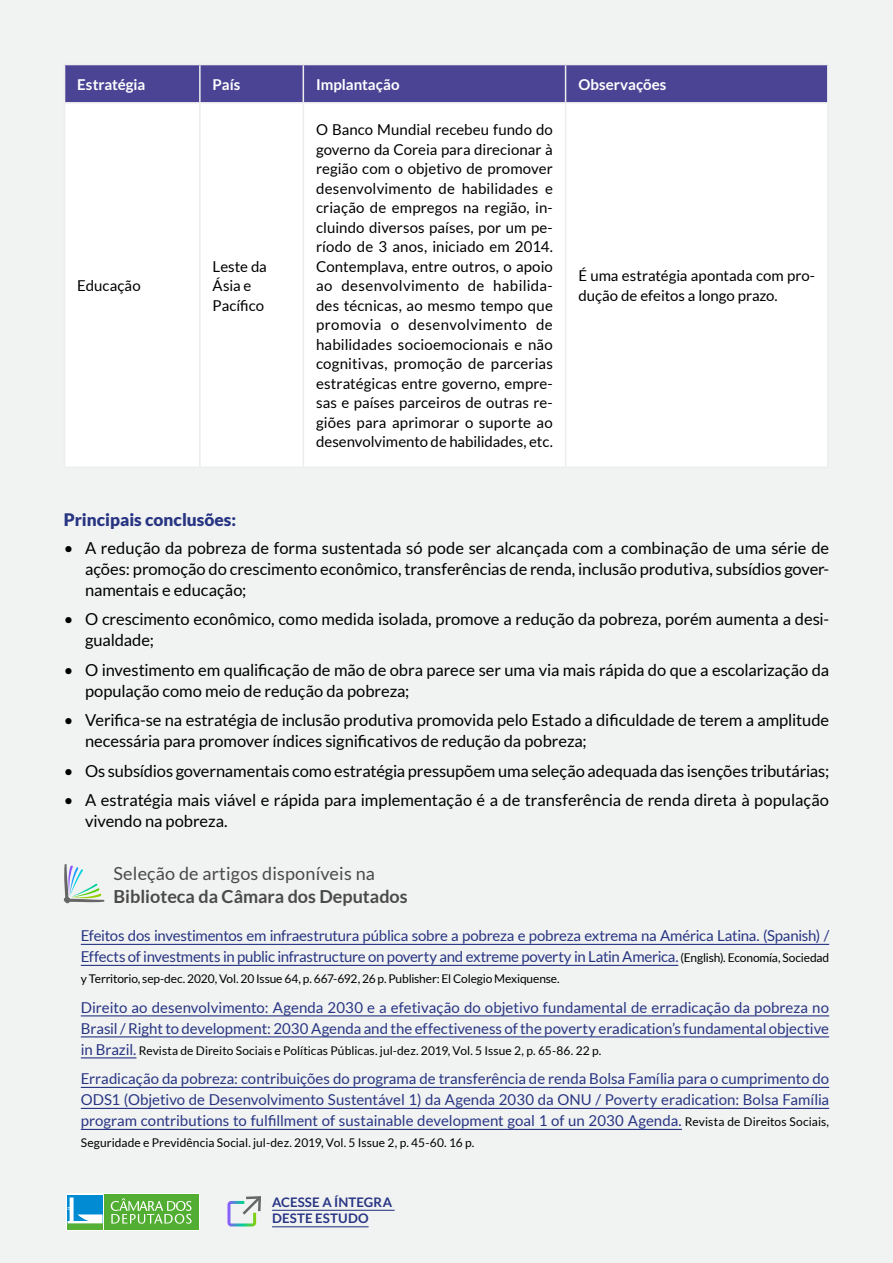
<style>
.page{position:relative;width:893px;height:1263px;background:#f1f2f2}
.page>*{position:absolute;margin:0;border:0;box-sizing:border-box;transform-origin:0 0}
.t1{font:700 18px "Lato";color:#4a4a49}
.t2{font:18px "Lato";letter-spacing:.01em;color:#4a4a49}
.t3{font:900 17.25px "Lato";color:#283583}
.t4{font:16.5px/21px "Lato";letter-spacing:-.005em;color:#000}
.t5{font:15px/21px "Lato";letter-spacing:-.005em;color:#283583}
.t6{font:15px/19.5px "Lato";color:#000}
.t7{font:700 15px "Lato";letter-spacing:.005em;color:#fff}
.t8{font:700 13.2px/16.5px "Lato";letter-spacing:.015em;color:#283583}
.t9{font:12px "Lato";color:#000}
.s1{font-size:12px;color:#000}
.s2{font-size:15px;color:#283583}
</style>
<div class="page">
<div style="left:65px;top:65px;width:762px;height:37px;background:#4b4495"></div>
<div style="left:66px;top:104px;width:761px;height:362px;background:#fff"></div>
<hr style="left:199px;top:65px;width:2px;height:37px;background:#ededed">
<hr style="left:303px;top:65px;width:1px;height:37px;background:#ededed">
<hr style="left:565px;top:65px;width:1px;height:37px;background:#ededed">
<hr style="left:64px;top:104px;width:1px;height:363px;background:#ededed">
<hr style="left:199px;top:104px;width:2px;height:363px;background:#ededed">
<hr style="left:303px;top:104px;width:1px;height:363px;background:#ededed">
<hr style="left:565px;top:104px;width:1px;height:363px;background:#ededed">
<hr style="left:827px;top:104px;width:2px;height:363px;background:#ededed">
<hr style="left:64px;top:467px;width:136px;height:1px;background:#ededed">
<hr style="left:200px;top:467px;width:103px;height:1px;background:#ededed">
<hr style="left:303px;top:467px;width:263px;height:1px;background:#ededed">
<hr style="left:566px;top:467px;width:263px;height:1px;background:#ededed">
<hr style="left:64px;top:64px;width:136px;height:1px;background:#ededed">
<hr style="left:64px;top:65px;width:1px;height:37px;background:#ededed">
<hr style="left:200px;top:64px;width:103px;height:1px;background:#ededed">
<hr style="left:303px;top:64px;width:263px;height:1px;background:#ededed">
<hr style="left:566px;top:64px;width:263px;height:1px;background:#ededed">
<hr style="left:827px;top:65px;width:2px;height:37px;background:#ededed">
<hr style="left:64px;top:102px;width:136px;height:2px;background:#ededed">
<hr style="left:200px;top:102px;width:103px;height:2px;background:#ededed">
<hr style="left:303px;top:102px;width:263px;height:2px;background:#ededed">
<hr style="left:566px;top:102px;width:263px;height:2px;background:#ededed">
<svg style="left:63px;top:864px;width:41px;height:40px"></svg>
<hr style="left:272px;top:1210px;width:123px;height:1px;background:#283583">
<hr style="left:272px;top:1226px;width:97px;height:1px;background:#283583">
<svg style="left:227px;top:1196px;width:34px;height:30px"></svg>
<svg style="left:66px;top:1193px;width:134px;height:38px"></svg>
<div style="left:104px;top:1195px;width:95px;height:35px;background:#52ae32"></div>
<svg style="left:111px;top:1198px;width:81px;height:26px"></svg>
<div style="left:68px;top:1195px;width:35px;height:28px;background:#008bd2"></div>
<div style="left:68px;top:1223px;width:35px;height:7px;background:#56af36"></div>
<svg style="left:68px;top:1197px;width:35px;height:26px"></svg>
<hr style="left:81px;top:944px;width:748px;height:1px;background:#283583">
<hr style="left:81px;top:965px;width:597px;height:1px;background:#283583">
<hr style="left:81px;top:1015px;width:748px;height:1px;background:#283583">
<hr style="left:81px;top:1036px;width:748px;height:1px;background:#283583">
<hr style="left:81px;top:1057px;width:55px;height:1px;background:#283583">
<hr style="left:81px;top:1087px;width:748px;height:1px;background:#283583">
<hr style="left:81px;top:1108px;width:748px;height:1px;background:#283583">
<hr style="left:81px;top:1129px;width:601px;height:1px;background:#283583">
<p class="t7" style="left:77px;top:76px;width:70px">Estratégia</p>
<p class="t7" style="left:213px;top:76px;width:29px">País</p>
<p class="t7" style="left:316px;top:76px;width:85px">Implantação</p>
<p class="t7" style="left:578px;top:76px;width:90px">Observações</p>
<p class="t6" style="left:77px;top:276px;width:65px">Educação</p>
<p class="t6" style="left:213px;top:256px;width:56px">Leste da<br>Ásia e<br>Pacífico</p>
<p class="t6" style="left:316px;top:120px;width:238px;text-align:justify">O Banco Mundial recebeu fundo do governo da Coreia para direcionar à região com o objetivo de promover desenvolvimento de habilidades e criação de empregos na região, in&shy;cluindo diversos países, por um pe&shy;ríodo de 3 anos, iniciado em 2014.<br>Contemplava, entre outros, o apoio ao desenvolvimento de habilida&shy;des técnicas, ao mesmo tempo que promovia o desenvolvimento de habilidades socioemocionais e não cognitivas, promoção de parcerias estratégicas entre governo, empre&shy;sas e países parceiros de outras re&shy;giões para aprimorar o suporte ao desenvolvimento de habilidades, etc.</p>
<p class="t6" style="left:578px;top:266px;width:238px">É uma estratégia apontada com pro&shy;dução de efeitos a longo prazo.</p>
<p class="t3" style="left:64px;top:510px;width:174px">Principais conclusões:</p>
<p class="t4" style="left:85px;top:537px;width:746px;text-align:justify;text-indent:-21px">• A redução da pobreza de forma sustentada só pode ser alcançada com a combinação de uma série de ações: promoção do crescimento econômico, transferências de renda, inclusão produtiva, subsídios gover&shy;namentais e educação;</p>
<p class="t4" style="left:85px;top:608px;width:746px;text-indent:-21px">• O crescimento econômico, como medida isolada, promove a redução da pobreza, porém aumenta a desi&shy;gualdade;</p>
<p class="t4" style="left:85px;top:659px;width:746px;text-indent:-21px">• O investimento em qualificação de mão de obra parece ser uma via mais rápida do que a escolarização da população como meio de redução da pobreza;</p>
<p class="t4" style="left:85px;top:709px;width:746px;text-indent:-21px">• Verifica-se na estratégia de inclusão produtiva promovida pelo Estado a dificuldade de terem a amplitude necessária para promover índices significativos de redução da pobreza;</p>
<p class="t4" style="left:64px;top:760px;width:767px">• Os subsídios governamentais como estratégia pressupõem uma seleção adequada das isenções tributárias;</p>
<p class="t4" style="left:85px;top:789px;width:745px;text-indent:-21px">• A estratégia mais viável e rápida para implementação é a de transferência de renda direta à população vivendo na pobreza.</p>
<p class="t2" style="left:114px;top:864px;width:263px">Seleção de artigos disponíveis na</p>
<p class="t1" style="left:114px;top:886px;width:296px">Biblioteca da Câmara dos Deputados</p>
<p class="t5" style="left:81px;top:925px;width:750px">Efeitos dos investimentos em infraestrutura pública sobre a pobreza e pobreza extrema na América Latina. (Spanish) /<br>Effects of investments in public infrastructure on poverty and extreme poverty in Latin America. <span class="s1">(English). Economía, Sociedad</span></p>
<p class="t9" style="left:81px;top:972px;width:480px">y Territorio, sep-dec. 2020, Vol. 20 Issue 64, p. 667-692, 26 p. Publisher: El Colegio Mexiquense.</p>
<p class="t5" style="left:81px;top:997px;width:750px">Direito ao desenvolvimento: Agenda 2030 e a efetivação do objetivo fundamental de erradicação da pobreza no<br>Brasil / Right to development: 2030 Agenda and the effectiveness of the poverty eradication’s fundamental objective</p>
<p class="t9" style="left:81px;top:1044px;width:522px"><span class="s2">in Brazil.</span> Revista de Direito Sociais e Políticas Públicas. jul-dez. 2019, Vol. 5 Issue 2, p. 65-86. 22 p.</p>
<p class="t5" style="left:81px;top:1068px;width:750px;text-align:justify">Erradicação da pobreza: contribuições do programa de transferência de renda Bolsa Família para o cumprimento do ODS1 (Objetivo de Desenvolvimento Sustentável 1) da Agenda 2030 da ONU / Poverty eradication: Bolsa Família program contributions to fulfillment of sustainable development goal 1 of un 2030 Agenda. <span class="s1">Revista de Direitos Sociais,</span></p>
<p class="t9" style="left:81px;top:1136px;width:395px">Seguridade e Previdência Social. jul-dez. 2019, Vol. 5 Issue 2, p. 45-60. 16 p.</p>
<p class="t8" style="left:272px;top:1194px;width:122px">ACESSE A ÍNTEGRA<br>DESTE ESTUDO</p>
</div>
